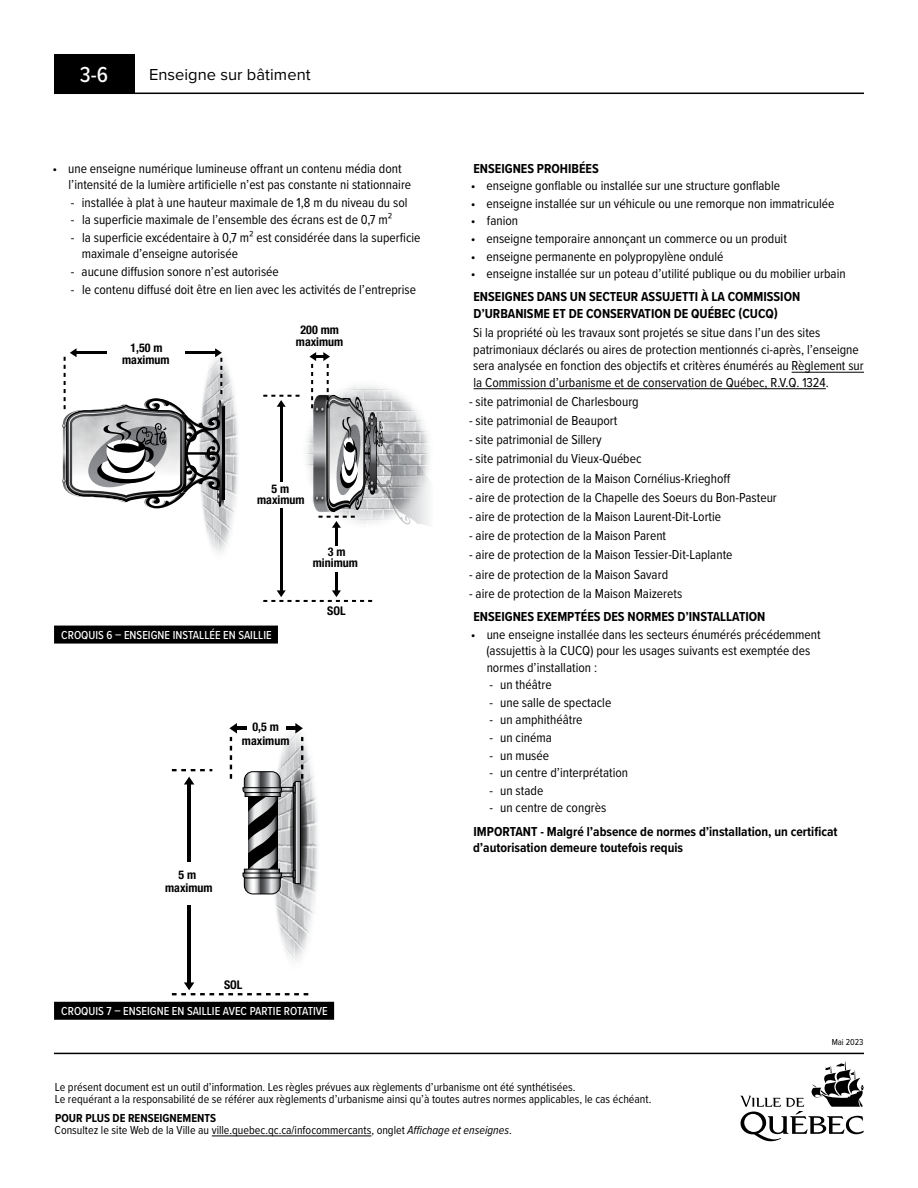
<style>
.page{position:relative;width:918px;height:1188px;background:#fff}
.page>*{position:absolute;margin:0;border:0;box-sizing:border-box;transform-origin:0 0}
.t1{font:500 22.5px "Proxima Nova Cond";color:#fff}
.t2{font:16.5px "Proxima Nova";color:#000}
.t3{font:13.5px/16.5px "Proxima Nova Cond";color:#000}
.t4{font:700 13.5px/16.5px "Proxima Nova Cond";color:#000}
.t5{font:12px/12px "Proxima Nova Cond";color:#000}
.t6{font:500 12px "Proxima Nova Cond";color:#fff}
.t7{font:700 condensed 12px/11.2px "Helvetica Neue";color:#000;text-align:center}
.t8{font:9px "Proxima Nova Cond";color:#000}
.s1{font-weight:700}
.s2{font-style:italic}
</style>
<div class="page">
<svg style="left:740px;top:1061px;width:124px;height:80px"></svg>
<hr style="left:54px;top:1053px;width:810px;height:1px;background:#000">
<hr style="left:212px;top:1136px;width:159px;height:1px;background:#000">
<hr style="left:792px;top:372px;width:72px;height:1px;background:#000">
<hr style="left:474px;top:388px;width:352px;height:1px;background:#000">
<div style="left:54px;top:54px;width:81px;height:39px;background:#000"></div>
<hr style="left:54px;top:93px;width:810px;height:1px;background:#000">
<div style="left:54px;top:626px;width:224px;height:18px;background:#000"></div>
<img style="left:202px;top:361px;width:37px;height:193px">
<hr style="left:223px;top:406px;width:2px;height:94px;background:#000">
<hr style="left:335px;top:572px;width:3px;height:20px;background:#000">
<hr style="left:335px;top:527px;width:3px;height:18px;background:#000">
<hr style="left:280px;top:508px;width:3px;height:84px;background:#000">
<hr style="left:280px;top:406px;width:3px;height:76px;background:#000">
<svg style="left:263px;top:395px;width:37px;height:12px"></svg>
<svg style="left:263px;top:590px;width:110px;height:12px"></svg>
<svg style="left:62px;top:348px;width:162px;height:160px"></svg>
<svg style="left:309px;top:352px;width:121px;height:176px"></svg>
<div style="left:54px;top:1002px;width:280px;height:18px;background:#000"></div>
<img style="left:275px;top:757px;width:43px;height:204px">
<hr style="left:187px;top:906px;width:4px;height:78px;background:#000">
<svg style="left:184px;top:777px;width:10px;height:8px"></svg>
<hr style="left:187px;top:783px;width:4px;height:78px;background:#000">
<svg style="left:172px;top:982px;width:137px;height:13px"></svg>
<svg style="left:172px;top:769px;width:40px;height:2px"></svg>
<svg style="left:229px;top:723px;width:79px;height:176px"></svg>
<p class="t1" style="left:80px;top:58px;width:30px">3-6</p>
<p class="t2" style="left:149px;top:62px;width:163px">Enseigne sur bâtiment</p>
<p class="t3" style="left:69px;top:159px;width:344px;text-indent:-16px">• une enseigne numérique lumineuse offrant un contenu média dont l’intensité de la lumière artificielle n’est pas constante ni stationnaire</p>
<p class="t3" style="left:71px;top:193px;width:338px">- installée à plat à une hauteur maximale de 1,8 m du niveau du sol</p>
<p class="t3" style="left:71px;top:211px;width:323px">- la superficie maximale de l’ensemble des écrans est de 0,7 m²</p>
<p class="t3" style="left:82px;top:229px;width:340px;text-indent:-11px">- la superficie excédentaire à 0,7 m² est considérée dans la superficie maximale d’enseigne autorisée</p>
<p class="t3" style="left:71px;top:263px;width:210px">- aucune diffusion sonore n’est autorisée</p>
<p class="t3" style="left:71px;top:280px;width:347px">- le contenu diffusé doit être en lien avec les activités de l’entreprise</p>
<p class="t7" style="left:122px;top:342px;width:49px">1,50 m maximum</p>
<p class="t7" style="left:296px;top:324px;width:49px">200 mm maximum</p>
<p class="t7" style="left:257px;top:483px;width:49px">5 m maximum</p>
<p class="t7" style="left:313px;top:546px;width:47px">3 m minimum</p>
<p class="t7" style="left:327px;top:605px;width:20px">SOL</p>
<p class="t6" style="left:61px;top:626px;width:212px">CROQUIS 6 – ENSEIGNE INSTALLÉE EN SAILLIE</p>
<p class="t7" style="left:242px;top:720px;width:49px;line-height:13.2px">0,5 m maximum</p>
<p class="t7" style="left:179px;top:869px;width:19px">5 m</p>
<p class="t7" style="left:165px;top:882px;width:49px">maximum</p>
<p class="t7" style="left:224px;top:979px;width:20px">SOL</p>
<p class="t6" style="left:61px;top:1003px;width:268px">CROQUIS 7 – ENSEIGNE EN SAILLIE AVEC PARTIE ROTATIVE</p>
<p class="t4" style="left:473px;top:160px;width:127px">ENSEIGNES PROHIBÉES</p>
<p class="t3" style="left:471px;top:177px;width:311px">• enseigne gonflable ou installée sur une structure gonflable</p>
<p class="t3" style="left:471px;top:195px;width:365px">• enseigne installée sur un véhicule ou une remorque non immatriculée</p>
<p class="t3" style="left:471px;top:212px;width:49px">• fanion</p>
<p class="t3" style="left:471px;top:230px;width:317px">• enseigne temporaire annonçant un commerce ou un produit</p>
<p class="t3" style="left:471px;top:247px;width:254px">• enseigne permanente en polypropylène ondulé</p>
<p class="t3" style="left:471px;top:265px;width:376px">• enseigne installée sur un poteau d’utilité publique ou du mobilier urbain</p>
<p class="t4" style="left:473px;top:288px;width:328px">ENSEIGNES DANS UN SECTEUR ASSUJETTI À LA COMMISSION<br>D’URBANISME ET DE CONSERVATION DE QUÉBEC (CUCQ)</p>
<p class="t3" style="left:473px;top:324px;width:392px">Si la propriété où les travaux sont projetés se situe dans l’un des sites patrimoniaux déclarés ou aires de protection mentionnés ci-après, l’enseigne sera analysée en fonction des objectifs et critères énumérés au Règlement sur la Commission d’urbanisme et de conservation de Québec, R.V.Q. 1324.</p>
<p class="t3" style="left:469px;top:392px;width:171px">- site patrimonial de Charlesbourg</p>
<p class="t3" style="left:469px;top:412px;width:150px">- site patrimonial de Beauport</p>
<p class="t3" style="left:469px;top:431px;width:134px">- site patrimonial de Sillery</p>
<p class="t3" style="left:469px;top:450px;width:174px">- site patrimonial du Vieux-Québec</p>
<p class="t3" style="left:469px;top:469px;width:263px">- aire de protection de la Maison Cornélius-Krieghoff</p>
<p class="t3" style="left:469px;top:488px;width:309px">- aire de protection de la Chapelle des Soeurs du Bon-Pasteur</p>
<p class="t3" style="left:469px;top:508px;width:254px">- aire de protection de la Maison Laurent-Dit-Lortie</p>
<p class="t3" style="left:469px;top:527px;width:199px">- aire de protection de la Maison Parent</p>
<p class="t3" style="left:469px;top:546px;width:265px">- aire de protection de la Maison Tessier-Dit-Laplante</p>
<p class="t3" style="left:469px;top:565px;width:201px">- aire de protection de la Maison Savard</p>
<p class="t3" style="left:469px;top:584px;width:215px">- aire de protection de la Maison Maizerets</p>
<p class="t4" style="left:473px;top:608px;width:293px">ENSEIGNES EXEMPTÉES DES NORMES D’INSTALLATION</p>
<p class="t3" style="left:487px;top:625px;width:336px;text-indent:-16px">• une enseigne installée dans les secteurs énumérés précédemment (assujettis à la CUCQ) pour les usages suivants est exemptée des normes d’installation :</p>
<p class="t3" style="left:489px;top:676px;width:64px">- un théâtre</p>
<p class="t3" style="left:489px;top:693px;width:123px">- une salle de spectacle</p>
<p class="t3" style="left:489px;top:711px;width:95px">- un amphithéâtre</p>
<p class="t3" style="left:489px;top:729px;width:64px">- un cinéma</p>
<p class="t3" style="left:489px;top:746px;width:61px">- un musée</p>
<p class="t3" style="left:489px;top:764px;width:140px">- un centre d’interprétation</p>
<p class="t3" style="left:489px;top:781px;width:55px">- un stade</p>
<p class="t3" style="left:489px;top:799px;width:118px">- un centre de congrès</p>
<p class="t4" style="left:473px;top:822px;width:366px">IMPORTANT - Malgré l’absence de normes d’installation, un certificat d’autorisation demeure toutefois requis</p>
<p class="t8" style="left:832px;top:1035px;width:33px">Mai 2023</p>
<p class="t5" style="left:55px;top:1081px;width:598px">Le présent document est un outil d’information. Les règles prévues aux règlements d’urbanisme ont été synthétisées.<br>Le requérant a la responsabilité de se référer aux règlements d’urbanisme ainsi qu’à toutes autres normes applicables, le cas échéant.</p>
<p class="t5" style="left:55px;top:1112px;width:459px"><span class="s1">POUR PLUS DE RENSEIGNEMENTS<br></span>Consultez le site Web de la Ville au ville.quebec.qc.ca/infocommercants, onglet <span class="s2">Affichage et enseignes</span>.</p>
</div>
